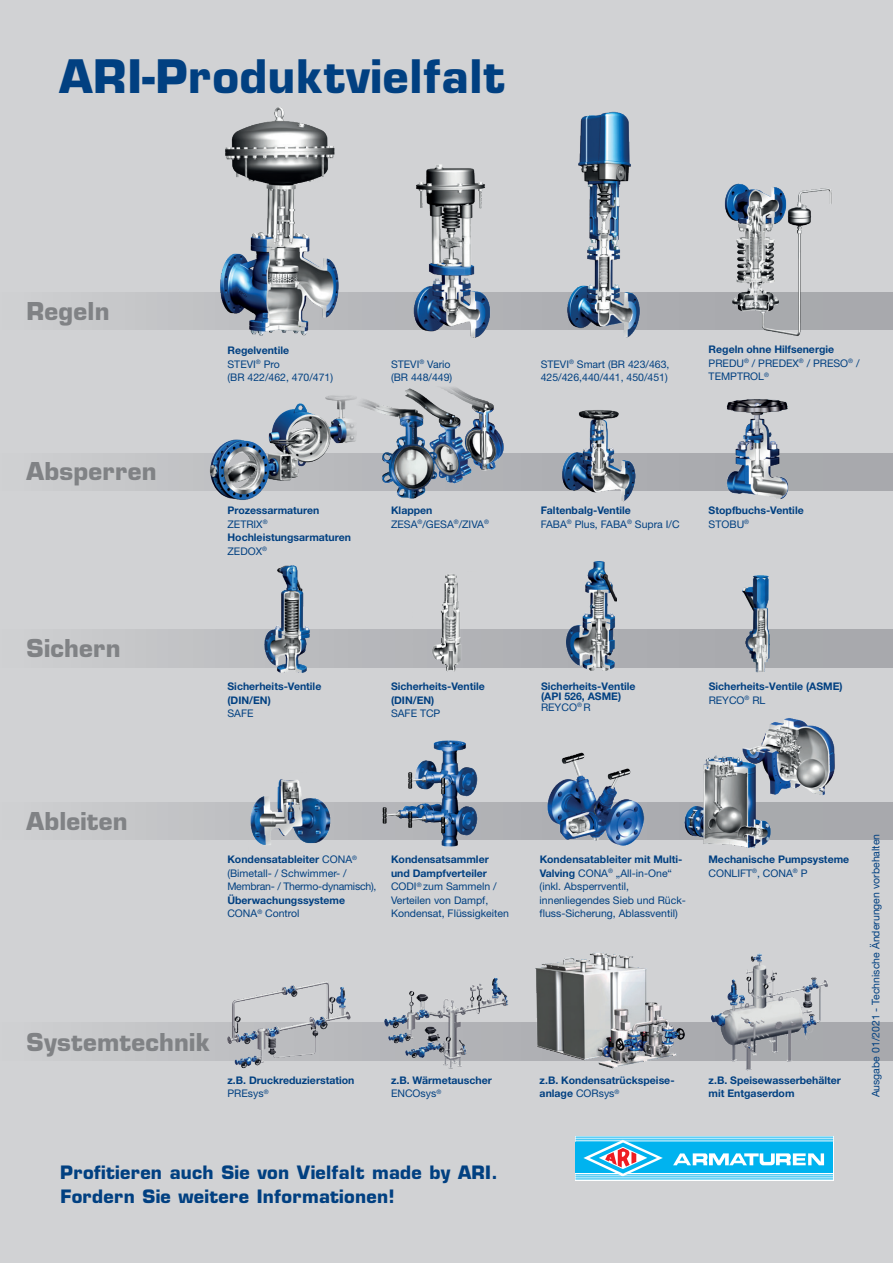
<style>
.page{position:relative;width:893px;height:1263px;background:#d1d2d4}
.page>*{position:absolute;margin:0;border:0;box-sizing:border-box;transform-origin:0 0}
.t1{font:700 45px "Eurostile LT Std";letter-spacing:.015em;color:#014081}
.t2{font:700 24px "Eurostile LT Std";letter-spacing:.01em;color:#808285}
.t3{font:700 18px/24.3px "Eurostile LT Std";letter-spacing:.015em;color:#014081}
.t4{font:10.5px/13.5px "Helvetica Neue LT Pro";color:#014081}
.t5{font:700 10.5px/13.5px "Helvetica Neue LT Pro";color:#014081}
.t6{font:10.5px/13.5px "Helvetica Neue LT Pro";letter-spacing:-.02em;color:#014081}
.s1{font-weight:700}
.s2{font-weight:400}
</style>
<div class="page">
<svg style="left:125px;top:1023px;width:768px;height:37px"></svg>
<svg style="left:125px;top:802px;width:768px;height:38px"></svg>
<svg style="left:125px;top:629px;width:768px;height:38px"></svg>
<svg style="left:125px;top:453px;width:768px;height:38px"></svg>
<svg style="left:125px;top:292px;width:768px;height:38px"></svg>
<img style="left:248px;top:779px;width:84px;height:66px">
<img style="left:540px;top:752px;width:105px;height:94px">
<img style="left:720px;top:183px;width:116px;height:153px">
<img style="left:718px;top:399px;width:79px;height:100px">
<img style="left:249px;top:565px;width:76px;height:108px">
<img style="left:566px;top:562px;width:51px;height:109px">
<img style="left:412px;top:574px;width:68px;height:98px">
<img style="left:678px;top:755px;width:99px;height:93px">
<img style="left:739px;top:718px;width:100px;height:97px">
<img style="left:727px;top:575px;width:60px;height:98px">
<img style="left:412px;top:164px;width:84px;height:174px">
<img style="left:554px;top:410px;width:93px;height:92px">
<img style="left:475px;top:397px;width:36px;height:76px">
<img style="left:268px;top:395px;width:70px;height:72px">
<img style="left:210px;top:436px;width:90px;height:64px">
<img style="left:204px;top:107px;width:145px;height:229px">
<img style="left:559px;top:111px;width:89px;height:227px">
<img style="left:405px;top:387px;width:70px;height:97px">
<img style="left:338px;top:395px;width:103px;height:103px">
<svg style="left:575px;top:1136px;width:258px;height:43px;background:#91ddf7"></svg>
<div style="left:576px;top:1143px;width:257px;height:30px;background:#00b3ef"></div>
<hr style="left:576px;top:1137px;width:257px;height:1px;background:#00b3ef">
<hr style="left:576px;top:1139px;width:257px;height:1px;background:#00b3ef">
<hr style="left:575px;top:1141px;width:47px;height:1px;background:#00b3ef">
<hr style="left:623px;top:1141px;width:210px;height:1px;background:#00b3ef">
<hr style="left:575px;top:1179px;width:258px;height:1px;background:#00b3ef">
<hr style="left:575px;top:1176px;width:258px;height:1px;background:#00b3ef">
<hr style="left:575px;top:1174px;width:46px;height:1px;background:#00b3ef">
<hr style="left:624px;top:1174px;width:209px;height:1px;background:#00b3ef">
<svg style="left:673px;top:1153px;width:151px;height:12px"></svg>
<svg style="left:583px;top:1140px;width:80px;height:36px"></svg>
<img style="left:528px;top:953px;width:160px;height:116px">
<img style="left:376px;top:977px;width:141px;height:92px">
<img style="left:220px;top:981px;width:136px;height:88px">
<img style="left:706px;top:953px;width:128px;height:117px">
<img style="left:376px;top:740px;width:109px;height:107px">
<h1 class="t1" style="left:60px;top:49px;width:447px">ARI-Produktvielfalt</h1>
<h2 class="t2" style="left:27px;top:296px;width:85px">Regeln</h2>
<h2 class="t2" style="left:27px;top:456px;width:132px">Absperren</h2>
<h2 class="t2" style="left:27px;top:633px;width:96px">Sichern</h2>
<p class="t4" style="left:227px;top:344px;width:107px"><span class="s1">Regelventile<br></span>STEVI<sup>®</sup> Pro<br>(BR 422/462, 470/471)</p>
<p class="t4" style="left:391px;top:357px;width:63px">STEVI<sup>®</sup> Vario (BR 448/449)</p>
<p class="t4" style="left:541px;top:357px;width:130px">STEVI<sup>®</sup> Smart (BR 423/463,<br>425/426,440/441, 450/451)</p>
<p class="t4" style="left:709px;top:343px;width:152px"><span class="s1">Regeln ohne Hilfsenergie<br></span>PREDU<sup>®</sup> / PREDEX<sup>®</sup> / PRESO<sup>®</sup> /<br>TEMPTROL<sup>®</sup></p>
<p class="t5" style="left:227px;top:504px;width:125px">Prozessarmaturen<br><span class="s2">ZETRIX</span><sup>®<br></sup>Hochleistungsarmaturen<br><span class="s2">ZEDOX</span><sup>®</sup></p>
<p class="t4" style="left:391px;top:504px;width:99px"><span class="s1">Klappen<br></span>ZESA<sup>®</sup>/GESA<sup>®</sup>/ZIVA<sup>®</sup></p>
<p class="t4" style="left:541px;top:504px;width:140px"><span class="s1">Faltenbalg-Ventile<br></span>FABA<sup>®</sup> Plus, FABA<sup>®</sup> Supra I/C</p>
<p class="t5" style="left:709px;top:504px;width:97px">Stopfbuchs-Ventile<br><span class="s2">STOBU</span><sup>®</sup></p>
<p class="t5" style="left:227px;top:680px;width:95px">Sicherheits-Ventile (DIN/EN)</p>
<p class="t4" style="left:227px;top:707px;width:28px">SAFE</p>
<p class="t5" style="left:391px;top:680px;width:95px">Sicherheits-Ventile (DIN/EN)</p>
<p class="t4" style="left:391px;top:707px;width:51px">SAFE TCP</p>
<p class="t5" style="left:541px;top:681px;width:96px;line-height:10.5px">Sicherheits-Ventile (API 526, ASME)<br><span class="s2">REYCO</span><sup>®</sup> <span class="s2">R</span></p>
<p class="t5" style="left:709px;top:679px;width:135px;line-height:14.2px">Sicherheits-Ventile (ASME)<br><span class="s2">REYCO</span><sup>®</sup> <span class="s2">RL</span></p>
<h2 class="t2" style="left:27px;top:806px;width:103px">Ableiten</h2>
<p class="t6" style="left:227px;top:853px;width:151px"><span class="s1">Kondensatableiter</span> CONA<sup>® </sup>(Bimetall- / Schwimmer- /<br>Membran- / Thermo-dynamisch),</p>
<p class="t5" style="left:227px;top:893px;width:119px">Überwachungssysteme<br><span class="s2">CONA</span><sup>®</sup> <span class="s2">Control</span></p>
<p class="t4" style="left:391px;top:853px;width:119px"><span class="s1">Kondensatsammler und Dampfverteiler<br></span>CODI<sup>®</sup> zum Sammeln /<br>Verteilen von Dampf,<br>Kondensat, Flüssigkeiten</p>
<p class="t4" style="left:540px;top:853px;width:148px"><span class="s1">Kondensatableiter mit Multi-<br>Valving</span> CONA<sup>®</sup> „All-in-One“ (inkl. Absperrventil, innenliegendes Sieb und Rück&shy;fluss-Sicherung, Ablassventil)</p>
<p class="t5" style="left:708px;top:852px;width:142px">Mechanische Pumpsysteme<br><span class="s2">CONLIFT</span><sup>®</sup><span class="s2">, CONA</span><sup>®</sup> <span class="s2">P</span></p>
<h2 class="t2" style="left:27px;top:1027px;width:185px">Systemtechnik</h2>
<p class="t5" style="left:227px;top:1073px;width:128px">z.B. Druckreduzierstation<br><span class="s2">PREsys</span><sup>®</sup></p>
<p class="t5" style="left:391px;top:1073px;width:102px">z.B. Wärmetauscher<br><span class="s2">ENCOsys</span><sup>®</sup></p>
<p class="t5" style="left:540px;top:1073px;width:136px">z.B. Kondensatrückspeise&shy;anlage <span class="s2">CORsys</span><sup>®</sup></p>
<p class="t5" style="left:709px;top:1073px;width:134px">z.B. Speisewasserbehälter mit Entgaserdom</p>
<p class="t4" style="left:869px;top:1097px;width:265px;rotate:-90deg">Ausgabe 01/2021 - Technische Änderungen vorbehalten</p>
<h3 class="t3" style="left:60px;top:1160px;width:439px">Profitieren auch Sie von Vielfalt made by ARI.<br>Fordern Sie weitere Informationen!</h3>
</div>
